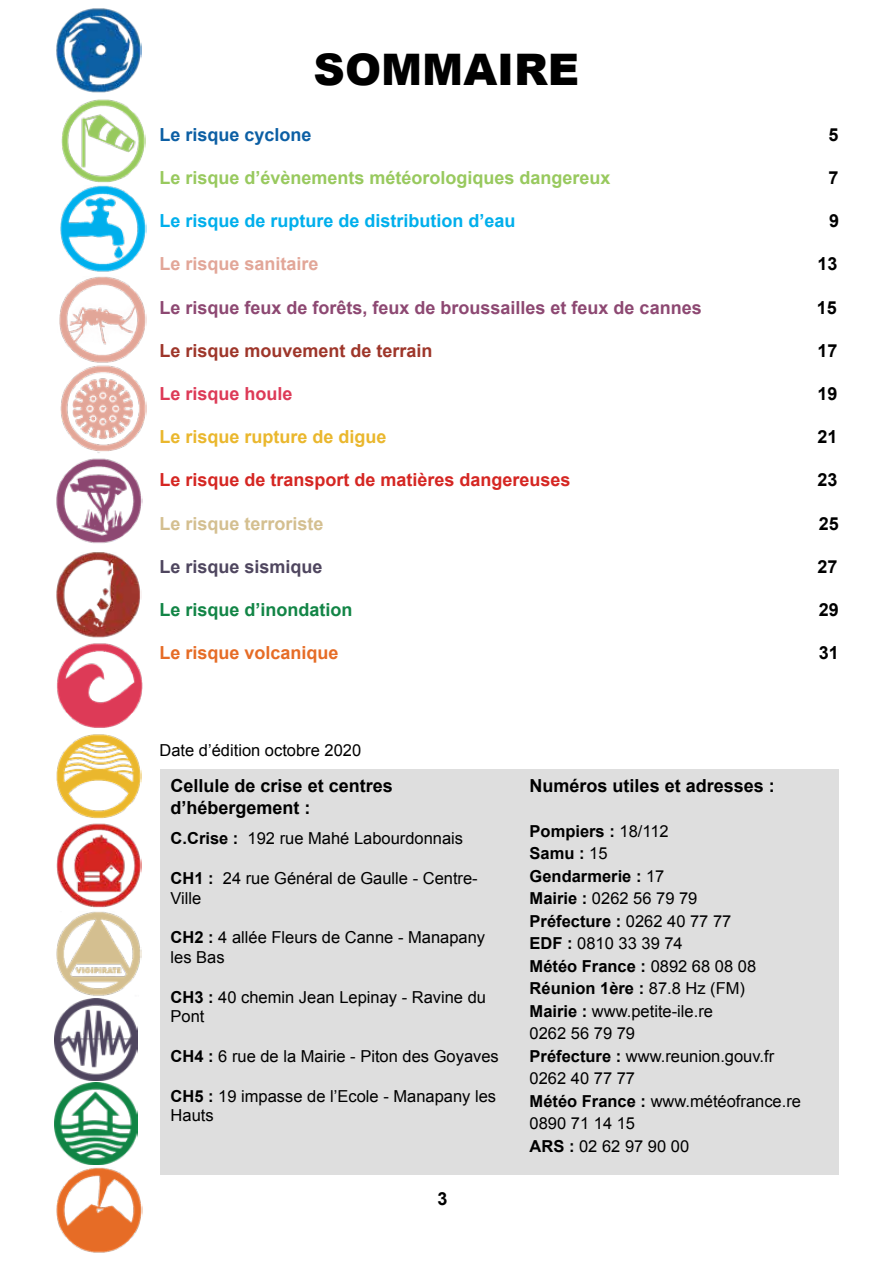
<style>
.page{position:relative;width:893px;height:1263px;background:#fff}
.page>*{position:absolute;margin:0;border:0;box-sizing:border-box;transform-origin:0 0}
.t1{font:900 43.5px "Arial";color:#000}
.t2{font:700 18px/21.6px "Arial";color:#000}
.t3{font:700 18px "Arial";color:#8d4872}
.t4{font:700 18px "Arial";color:#98c95e}
.t5{font:700 18px "Arial";color:#d52622}
.t6{font:700 18px "Arial";color:#00afec}
.t7{font:700 18px "Arial";color:#9e362a}
.t8{font:700 18px "Arial";color:#eab72d}
.t9{font:700 18px "Arial";color:#128546}
.t10{font:700 18px "Arial";color:#d4bf90}
.t11{font:700 18px "Arial";color:#e66c26}
.t12{font:700 18px "Arial";color:#e2a698}
.t13{font:700 18px "Arial";color:#4f465f}
.t14{font:700 18px "Arial";color:#0c5fa4}
.t15{font:700 18px "Arial";color:#dd3a57}
.t16{font:16.5px/22.5px "Arial";color:#000}
.s1{font-weight:700}
</style>
<div class="page">
<div style="left:160px;top:769px;width:678px;height:406px;background:#dedede"></div>
<img style="left:59px;top:99px;width:88px;height:263px">
<img style="left:56px;top:8px;width:86px;height:85px">
<img style="left:55px;top:999px;width:82px;height:165px">
<img style="left:56px;top:452px;width:86px;height:186px">
<img style="left:57px;top:643px;width:86px;height:85px">
<img style="left:56px;top:734px;width:86px;height:265px">
<img style="left:60px;top:362px;width:87px;height:90px">
<img style="left:56px;top:1167px;width:86px;height:86px">
<h1 class="t1" style="left:314px;top:38px;width:267px">SOMMAIRE</h1>
<p class="t14" style="left:159px;top:123px;width:154px">Le risque cyclone</p>
<p class="t2" style="left:829px;top:124px;width:12px">5</p>
<p class="t4" style="left:159px;top:166px;width:453px">Le risque d’évènements météorologiques dangereux</p>
<p class="t2" style="left:828px;top:167px;width:12px">7</p>
<p class="t6" style="left:159px;top:209px;width:357px">Le risque de rupture de distribution d’eau</p>
<p class="t2" style="left:829px;top:211px;width:12px">9</p>
<p class="t12" style="left:159px;top:252px;width:161px">Le risque sanitaire</p>
<p class="t2" style="left:817px;top:254px;width:22px">13</p>
<p class="t3" style="left:159px;top:295px;width:544px">Le risque feux de forêts, feux de broussailles et feux de cannes</p>
<p class="t2" style="left:817px;top:297px;width:22px">15</p>
<p class="t7" style="left:159px;top:339px;width:275px">Le risque mouvement de terrain</p>
<p class="t2" style="left:817px;top:340px;width:22px">17</p>
<p class="t15" style="left:159px;top:382px;width:135px">Le risque houle</p>
<p class="t2" style="left:817px;top:383px;width:22px">19</p>
<p class="t8" style="left:159px;top:425px;width:229px">Le risque rupture de digue</p>
<p class="t2" style="left:817px;top:427px;width:22px">21</p>
<p class="t5" style="left:159px;top:468px;width:413px">Le risque de transport de matières dangereuses</p>
<p class="t2" style="left:817px;top:470px;width:22px">23</p>
<p class="t10" style="left:159px;top:511px;width:166px">Le risque terroriste</p>
<p class="t2" style="left:819px;top:513px;width:22px">25</p>
<p class="t13" style="left:159px;top:555px;width:165px">Le risque sismique</p>
<p class="t2" style="left:817px;top:556px;width:22px">27</p>
<p class="t9" style="left:159px;top:598px;width:195px">Le risque d’inondation</p>
<p class="t2" style="left:819px;top:599px;width:22px">29</p>
<p class="t11" style="left:159px;top:641px;width:181px">Le risque volcanique</p>
<p class="t2" style="left:819px;top:643px;width:22px">31</p>
<p class="t16" style="left:159px;top:739px;width:203px">Date d’édition octobre 2020</p>
<p class="t2" style="left:171px;top:776px;width:224px">Cellule de crise et centres d’hébergement :</p>
<p class="t2" style="left:530px;top:776px;width:247px">Numéros utiles et adresses :</p>
<p class="t16" style="left:171px;top:827px;width:294px"><span class="s1">C.Crise :</span> 192 rue Mahé Labourdonnais</p>
<p class="t16" style="left:171px;top:868px;width:309px;line-height:19.8px"><span class="s1">CH1 :</span> 24 rue Général de Gaulle - Centre-<br>Ville</p>
<p class="t16" style="left:171px;top:928px;width:316px;line-height:19.8px"><span class="s1">CH2 :</span> 4 allée Fleurs de Canne - Manapany les Bas</p>
<p class="t16" style="left:171px;top:987px;width:317px;line-height:19.8px"><span class="s1">CH3 :</span> 40 chemin Jean Lepinay - Ravine du<br>Pont</p>
<p class="t16" style="left:171px;top:1045px;width:330px"><span class="s1">CH4 :</span> 6 rue de la Mairie - Piton des Goyaves</p>
<p class="t16" style="left:171px;top:1086px;width:327px;line-height:19.8px"><span class="s1">CH5 :</span> 19 impasse de l’Ecole - Manapany les<br>Hauts</p>
<p class="t2" style="left:437px;top:1188px;width:12px">3</p>
<p class="t16" style="left:530px;top:820px;width:273px"><span class="s1">Pompiers :</span> 18/112<br><span class="s1">Samu :</span> 15<br><span class="s1">Gendarmerie :</span> 17<br><span class="s1">Mairie :</span> 0262 56 79 79<br><span class="s1">Préfecture :</span> 0262 40 77 77<br><span class="s1">EDF :</span> 0810 33 39 74<br><span class="s1">Météo France :</span> 0892 68 08 08<br><span class="s1">Réunion 1ère :</span> 87.8 Hz (FM)<br><span class="s1">Mairie :</span> www.petite-ile.re<br>0262 56 79 79<br><span class="s1">Préfecture :</span> www.reunion.gouv.fr<br>0262 40 77 77<br><span class="s1">Météo France :</span> www.météofrance.re<br>0890 71 14 15<br><span class="s1">ARS :</span> 02 62 97 90 00</p>
</div>
